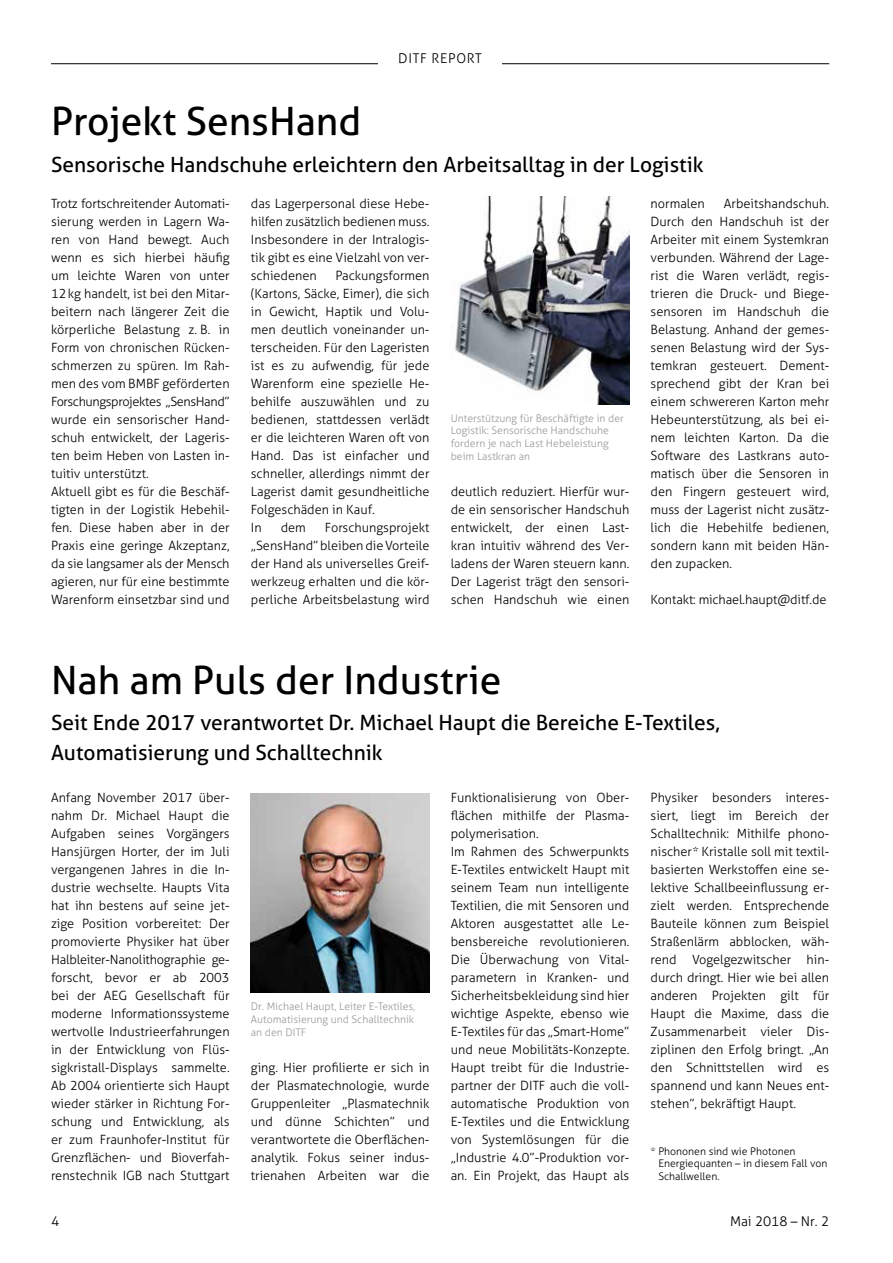
<style>
.page{position:relative;width:893px;height:1263px;background:#fff}
.page>*{position:absolute;margin:0;border:0;box-sizing:border-box;transform-origin:0 0}
.t1{font:39px "Aller";color:#000}
.t2{font:21px/30px "Aller";color:#000}
.t3{font:300 13.5px "Aller";color:#000}
.t4{font:300 13.5px "Aller";letter-spacing:.045em;color:#000}
.t5{font:300 12.75px/18px "Aller";color:#000;text-align:justify}
.t6{font:300 10.5px/12.8px "Aller";color:#989999}
.t7{font:300 10.5px/12.8px "Aller";color:#000}
</style>
<div class="page">
<img style="left:455px;top:197px;width:174px;height:207px">
<img style="left:251px;top:793px;width:178px;height:199px">
<hr style="left:51px;top:63px;width:778px;height:1px;background:#000">
<div style="left:378px;top:58px;width:124px;height:11px;background:#fff"></div>
<p class="t4" style="left:398px;top:50px;width:85px">DITF REPORT</p>
<h1 class="t1" style="left:51px;top:97px;width:312px">Projekt SensHand</h1>
<h2 class="t2" style="left:51px;top:149px;width:654px">Sensorische Handschuhe erleichtern den Arbeitsalltag in der Logistik</h2>
<p class="t5" style="left:51px;top:194px;width:180px;text-align:left">Trotz fortschreitender Automati&shy;sierung werden in Lagern Wa&shy;ren von Hand bewegt. Auch wenn es sich hierbei häufig um leichte Waren von unter<br>12kg handelt, ist bei den Mitar&shy;beitern nach längerer Zeit die körperliche Belastung z. B. in<br>Form von chronischen Rücken&shy;schmerzen zu spüren. Im Rah&shy;men des vom BMBF geförderten<br>Forschungsprojektes „SensHand” wurde ein sensorischer Hand&shy;schuh entwickelt, der Lageris&shy;ten beim Heben von Lasten in&shy;tuitiv unterstützt.<br>Aktuell gibt es für die Beschäf&shy;tigten in der Logistik Hebehil&shy;fen. Diese haben aber in der<br>Praxis eine geringe Akzeptanz, da sie langsamer als der Mensch agieren, nur für eine bestimmte<br>Warenform einsetzbar sind und</p>
<p class="t5" style="left:651px;top:194px;width:180px;text-indent:73px">Arbeitshandschuh.<br>Durch den Handschuh ist der Arbeiter mit einem Systemkran verbunden. Während der Lage&shy;rist die Waren verlädt, regis&shy;trieren die Druck- und Biege&shy;sensoren im Handschuh die Belastung. Anhand der gemes&shy;senen Belastung wird der Sys&shy;temkran gesteuert. Dement&shy;sprechend gibt der Kran bei einem schwereren Karton mehr Hebeunterstützung, als bei ei&shy;nem leichten Karton. Da die Software des Lastkrans auto&shy;matisch über die Sensoren in den Fingern gesteuert wird, muss der Lagerist nicht zusätz&shy;lich die Hebehilfe bedienen, sondern kann mit beiden Hän&shy;den zupacken.</p>
<p class="t5" style="left:651px;top:590px;width:177px">Kontakt: michael.haupt@ditf.de</p>
<p class="t5" style="left:651px;top:194px;width:56px">normalen</p>
<p class="t5" style="left:251px;top:195px;width:180px">das Lagerpersonal diese Hebe&shy;hilfen zusätzlich bedienen muss.<br>Insbesondere in der Intralogis&shy;tik gibt es eine Vielzahl von ver&shy;schiedenen</p>
<p class="t5" style="left:251px;top:267px;width:180px;text-align:left;text-indent:85px">Packungsformen (Kartons, Säcke, Eimer), die sich in Gewicht, Haptik und Volu&shy;men deutlich voneinander un&shy;terscheiden. Für den Lageristen ist es zu aufwendig, für jede<br>Warenform eine spezielle He&shy;behilfe auszuwählen und zu bedienen, stattdessen verlädt er die leichteren Waren oft von<br>Hand. Das ist einfacher und schneller, allerdings nimmt der<br>Lagerist damit gesundheitliche<br>Folgeschäden in Kauf.<br>In</p>
<p class="t6" style="left:451px;top:411px;width:175px">Unterstützung für Beschäftigte in der<br>Logistik: Sensorische Handschuhe fordern je nach Last Hebeleistung beim Lastkran an</p>
<p class="t5" style="left:451px;top:483px;width:180px">deutlich reduziert. Hierfür wur&shy;de ein sensorischer Handschuh entwickelt, der einen Last&shy;kran intuitiv während des Ver&shy;ladens der Waren steuern kann.<br>Der Lagerist trägt den sensori&shy;schen Handschuh wie einen</p>
<p class="t5" style="left:251px;top:519px;width:180px;text-indent:74px">Forschungsprojekt „SensHand” bleiben die Vorteile der Hand als universelles Greif&shy;werkzeug erhalten und die kör&shy;perliche Arbeitsbelastung wird</p>
<p class="t5" style="left:281px;top:519px;width:27px">dem</p>
<h1 class="t1" style="left:51px;top:656px;width:452px">Nah am Puls der Industrie</h1>
<h2 class="t2" style="left:51px;top:708px;width:670px">Seit Ende 2017 verantwortet Dr. Michael Haupt die Bereiche E-Textiles,<br>Automatisierung und Schalltechnik</h2>
<p class="t5" style="left:651px;top:788px;width:180px">Physiker besonders interes&shy;siert, liegt im Bereich der Schalltechnik: Mithilfe phono&shy;nischer* Kristalle soll mit textil&shy;basierten Werkstoffen eine se&shy;lektive Schallbeeinflussung er&shy;zielt werden. Entsprechende Bauteile können zum Beispiel Straßenlärm abblocken, wäh&shy;rend Vogelgezwitscher hin&shy;durch dringt. Hier wie bei allen anderen Projekten gilt für Haupt die Maxime, dass die Zusammenarbeit vieler Dis&shy;ziplinen den Erfolg bringt. „An den Schnittstellen wird es spannend und kann Neues ent&shy;stehen”, bekräftigt Haupt.</p>
<p class="t7" style="left:658px;top:1144px;width:171px;text-indent:-8px">* Phononen sind wie Photonen<br>Energiequanten – in diesem Fall von<br>Schallwellen.</p>
<p class="t5" style="left:51px;top:788px;width:180px">Anfang November 2017 über&shy;nahm Dr. Michael Haupt die Aufgaben seines Vorgängers Hansjürgen Horter, der im Juli vergangenen Jahres in die In&shy;dustrie wechselte. Haupts Vita hat ihn bestens auf seine jet&shy;zige Position vorbereitet: Der promovierte Physiker hat über Halbleiter-Nanolithographie ge&shy;forscht, bevor er ab 2003 bei der AEG Gesellschaft für moderne Informationssysteme wertvolle Industrieerfahrungen in der Entwicklung von Flüs&shy;sigkristall-Displays sammelte.<br>Ab 2004 orientierte sich Haupt wieder stärker in Richtung For&shy;schung und Entwicklung, als er zum Fraunhofer-Institut für Grenzflächen- und Bioverfah&shy;renstechnik IGB nach Stuttgart</p>
<p class="t5" style="left:451px;top:789px;width:180px;text-align:left">Funktionalisierung von Ober&shy;flächen mithilfe der Plasma&shy;polymerisation.<br>Im Rahmen des Schwerpunkts<br>E-Textiles entwickelt Haupt mit seinem Team nun intelligente<br>Textilien, die mit Sensoren und<br>Aktoren ausgestattet alle Le&shy;bensbereiche revolutionieren.<br>Die Überwachung von Vital&shy;parametern in Kranken- und<br>Sicherheitsbekleidung sind hier wichtige Aspekte, ebenso wie<br>E-Textiles für das „Smart-Home” und neue Mobilitäts-Konzepte.<br>Haupt treibt für die Industrie&shy;partner der DITF auch die voll&shy;automatische Produktion von<br>E-Textiles und die Entwicklung von Systemlösungen für die „Industrie 4.0”-Produktion vor&shy;an. Ein Projekt, das Haupt als</p>
<p class="t6" style="left:251px;top:1000px;width:166px">Dr. Michael Haupt, Leiter E-Textiles,<br>Automatisierung und Schalltechnik an den DITF</p>
<p class="t5" style="left:251px;top:1059px;width:180px">ging. Hier profilierte er sich in der Plasmatechnologie, wurde Gruppenleiter „Plasmatechnik und dünne Schichten” und verantwortete die Oberflächen&shy;analytik. Fokus seiner indus&shy;trienahen Arbeiten war die</p>
<p class="t4" style="left:51px;top:1213px;width:10px">4</p>
<p class="t3" style="left:730px;top:1213px;width:101px">Mai 2018 – Nr. 2</p>
</div>
